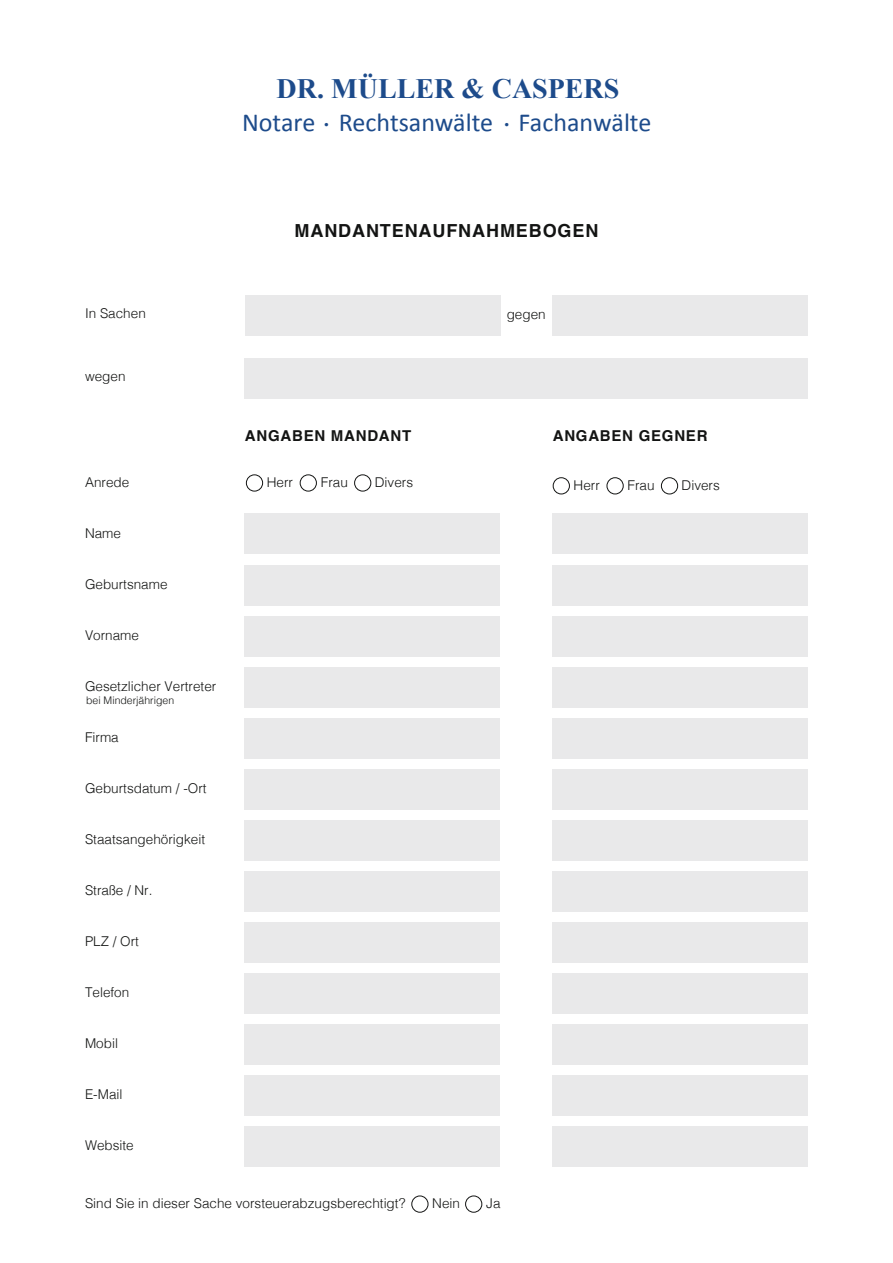
<style>
.page{position:relative;width:893px;height:1263px;background:#fff}
.page>*{position:absolute;margin:0;border:0;box-sizing:border-box;transform-origin:0 0}
.t1{font:700 28.05px "Times New Roman";color:#1d4b8b}
.t2{font:26.1px "Calibri";color:#1d4b8b}
.t3{font:700 18px "Helvetica";letter-spacing:.05em;color:#131413}
.t4{font:700 15px "Helvetica";letter-spacing:.05em;color:#131413}
.t5{font:300 13.5px "Helvetica";color:#131413}
.t6{font:10.8px "Calibri";color:#1d4b8b}
.t7{font:300 10.5px "Helvetica";color:#131413}
.s1{font-size:10.8px}
</style>
<div class="page">
<div style="left:245px;top:295px;width:255px;height:41px;background:#e9e9ea"></div>
<div style="left:553px;top:295px;width:255px;height:41px;background:#e9e9ea"></div>
<div style="left:245px;top:358px;width:563px;height:41px;background:#e9e9ea"></div>
<div style="left:244px;top:513px;width:256px;height:41px;background:#e9e9ea"></div>
<div style="left:244px;top:564px;width:256px;height:41px;background:#e9e9ea"></div>
<div style="left:244px;top:615px;width:256px;height:41px;background:#e9e9ea"></div>
<div style="left:244px;top:666px;width:256px;height:41px;background:#e9e9ea"></div>
<div style="left:244px;top:718px;width:256px;height:41px;background:#e9e9ea"></div>
<div style="left:244px;top:769px;width:256px;height:41px;background:#e9e9ea"></div>
<div style="left:244px;top:820px;width:256px;height:41px;background:#e9e9ea"></div>
<div style="left:244px;top:871px;width:256px;height:41px;background:#e9e9ea"></div>
<div style="left:244px;top:922px;width:256px;height:41px;background:#e9e9ea"></div>
<div style="left:244px;top:973px;width:256px;height:41px;background:#e9e9ea"></div>
<div style="left:244px;top:1024px;width:256px;height:41px;background:#e9e9ea"></div>
<div style="left:244px;top:1075px;width:256px;height:41px;background:#e9e9ea"></div>
<div style="left:244px;top:1126px;width:256px;height:41px;background:#e9e9ea"></div>
<div style="left:246px;top:474px;width:17px;height:17px;border:1px solid #131413;border-radius:50%"></div>
<div style="left:300px;top:474px;width:17px;height:17px;border:1px solid #131413;border-radius:50%"></div>
<div style="left:354px;top:474px;width:17px;height:17px;border:1px solid #131413;border-radius:50%"></div>
<div style="left:553px;top:513px;width:255px;height:41px;background:#e9e9ea"></div>
<div style="left:553px;top:564px;width:255px;height:41px;background:#e9e9ea"></div>
<div style="left:553px;top:615px;width:255px;height:41px;background:#e9e9ea"></div>
<div style="left:553px;top:666px;width:255px;height:41px;background:#e9e9ea"></div>
<div style="left:553px;top:718px;width:255px;height:41px;background:#e9e9ea"></div>
<div style="left:553px;top:769px;width:255px;height:41px;background:#e9e9ea"></div>
<div style="left:553px;top:820px;width:255px;height:41px;background:#e9e9ea"></div>
<div style="left:553px;top:871px;width:255px;height:41px;background:#e9e9ea"></div>
<div style="left:553px;top:922px;width:255px;height:41px;background:#e9e9ea"></div>
<div style="left:553px;top:973px;width:255px;height:41px;background:#e9e9ea"></div>
<div style="left:553px;top:1024px;width:255px;height:41px;background:#e9e9ea"></div>
<div style="left:553px;top:1075px;width:255px;height:41px;background:#e9e9ea"></div>
<div style="left:553px;top:1126px;width:255px;height:41px;background:#e9e9ea"></div>
<div style="left:553px;top:477px;width:17px;height:17px;border:1px solid #131413;border-radius:50%"></div>
<div style="left:607px;top:477px;width:17px;height:17px;border:1px solid #131413;border-radius:50%"></div>
<div style="left:661px;top:477px;width:17px;height:17px;border:1px solid #131413;border-radius:50%"></div>
<div style="left:411px;top:1195px;width:17px;height:17px;border:1px solid #131413;border-radius:50%"></div>
<div style="left:465px;top:1195px;width:17px;height:17px;border:1px solid #131413;border-radius:50%"></div>
<h1 class="t1" style="left:277px;top:69px;width:344px">DR. MÜLLER &amp; CASPERS</h1>
<h2 class="t2" style="left:242px;top:104px;width:411px">Notare Rechtsanwälte <span class="s1">•</span> Fachanwälte</h2>
<p class="t6" style="left:324px;top:117px;width:7px">•</p>
<p class="t5" style="left:85px;top:302px;width:62px">In Sachen</p>
<p class="t5" style="left:85px;top:365px;width:42px">wegen</p>
<p class="t5" style="left:85px;top:471px;width:46px">Anrede</p>
<p class="t5" style="left:85px;top:522px;width:38px">Name</p>
<p class="t5" style="left:85px;top:573px;width:84px">Geburtsname</p>
<p class="t5" style="left:85px;top:624px;width:56px">Vorname</p>
<p class="t5" style="left:85px;top:675px;width:133px">Gesetzlicher Vertreter</p>
<p class="t7" style="left:86px;top:691px;width:90px">bei Minderjährigen</p>
<p class="t5" style="left:85px;top:726px;width:35px">Firma</p>
<p class="t5" style="left:85px;top:777px;width:123px">Geburtsdatum / -Ort</p>
<p class="t5" style="left:85px;top:828px;width:122px">Staatsangehörigkeit</p>
<p class="t5" style="left:85px;top:879px;width:69px">Straße / Nr.</p>
<p class="t5" style="left:85px;top:930px;width:56px">PLZ / Ort</p>
<p class="t5" style="left:85px;top:981px;width:46px">Telefon</p>
<p class="t5" style="left:85px;top:1032px;width:34px">Mobil</p>
<p class="t5" style="left:85px;top:1083px;width:39px">E-Mail</p>
<p class="t5" style="left:85px;top:1134px;width:50px">Website</p>
<h3 class="t3" style="left:295px;top:219px;width:305px">MANDANTENAUFNAHMEBOGEN</h3>
<p class="t5" style="left:507px;top:303px;width:41px">gegen</p>
<p class="t4" style="left:245px;top:426px;width:168px">ANGABEN MANDANT</p>
<p class="t4" style="left:553px;top:426px;width:156px">ANGABEN GEGNER</p>
<p class="t5" style="left:267px;top:471px;width:28px">Herr</p>
<p class="t5" style="left:321px;top:471px;width:29px">Frau</p>
<p class="t5" style="left:375px;top:471px;width:40px">Divers</p>
<p class="t5" style="left:574px;top:474px;width:28px">Herr</p>
<p class="t5" style="left:628px;top:474px;width:29px">Frau</p>
<p class="t5" style="left:682px;top:474px;width:40px">Divers</p>
<p class="t5" style="left:85px;top:1191px;width:322px">Sind Sie in dieser Sache vorsteuerabzugsberechtigt?</p>
<p class="t5" style="left:432px;top:1192px;width:29px">Nein</p>
<p class="t5" style="left:486px;top:1192px;width:16px">Ja</p>
</div>
